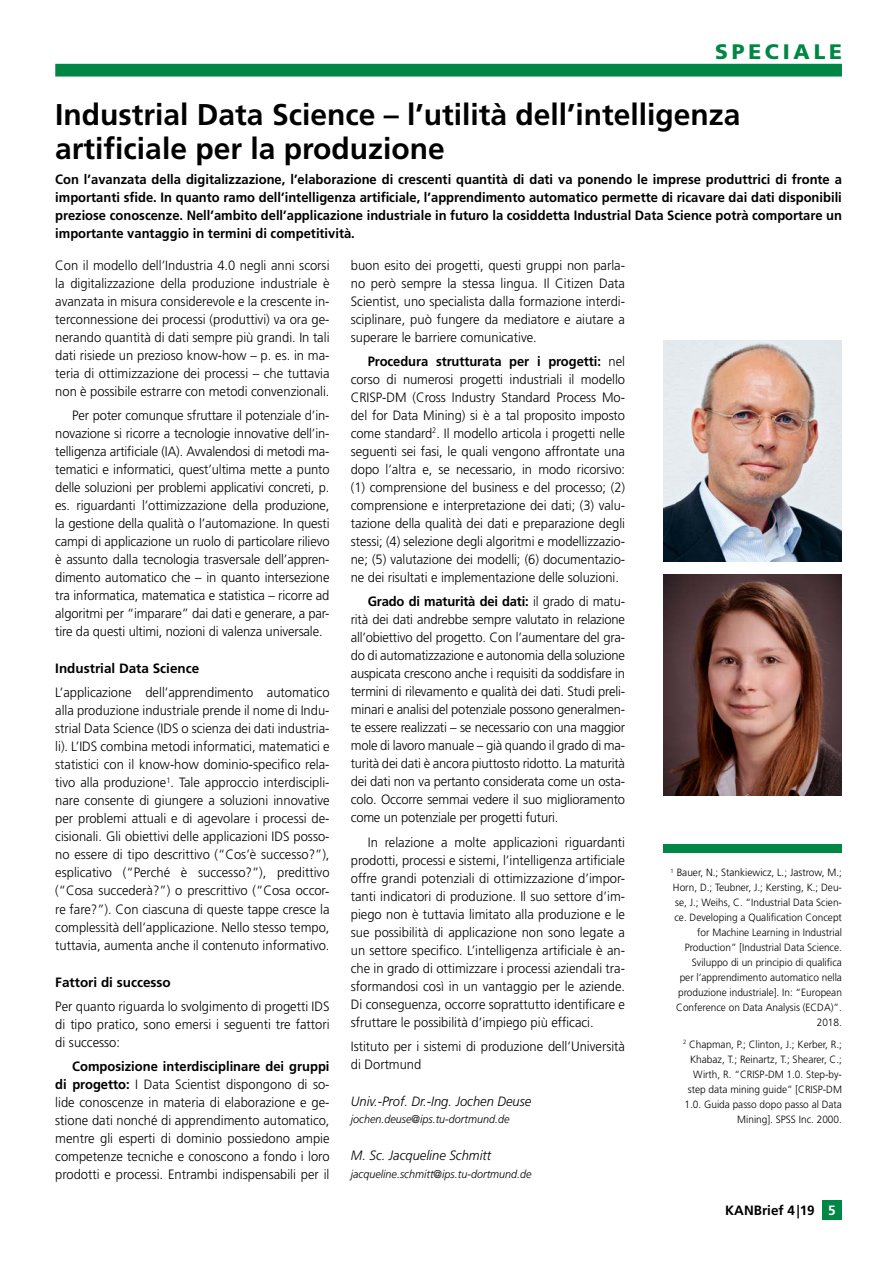
<style>
.page{position:relative;width:893px;height:1263px;background:#fff}
.page>*{position:absolute;margin:0;border:0;box-sizing:border-box;transform-origin:0 0}
.t1{font:700 30px/34.5px "Frutiger LT Std";color:#000}
.t2{font:900 21px "Frutiger";letter-spacing:.18em;color:#008745}
.t3{font:300 13.5px/18px "Frutiger LT Std";color:#000;text-align:justify;scale:.96 1}
.t4{font:700 13.5px/17.9px "Frutiger";color:#000;text-align:justify;scale:.96 1}
.t5{font:italic 300 13.5px "Frutiger LT Std";color:#000;scale:.96 1}
.t6{font:700 13.5px "Frutiger LT Std";color:#000}
.t7{font:700 13.5px "Frutiger";color:#fff}
.t8{font:italic 300 11.25px "Frutiger LT Std";color:#000;scale:.96 1}
.t9{font:300 10.5px/15px "Frutiger LT Std";color:#000;text-align:right;scale:.96 1}
.s1{font-family:"Frutiger";font-weight:700}
.s2{font-family:"Frutiger LT Std";font-weight:300}
</style>
<div class="page">
<div style="left:663px;top:844px;width:179px;height:8px;background:#008745"></div>
<img style="left:663px;top:340px;width:179px;height:221px">
<img style="left:663px;top:574px;width:179px;height:221px">
<div style="left:55px;top:64px;width:787px;height:13px;background:#008745"></div>
<div style="left:822px;top:1199px;width:20px;height:20px;background:#008745"></div>
<h2 class="t2" style="left:715px;top:39px;width:128px">SPECIALE</h2>
<h1 class="t1" style="left:55px;top:97px;width:687px">Industrial Data Science – l’utilità dell’intelligenza artificiale per la produzione</h1>
<p class="t4" style="left:55px;top:171px;width:821px">Con l’avanzata della digitalizzazione, l’elaborazione di crescenti quantità di dati va ponendo le imprese produttrici di fronte a importanti sfide. In quanto ramo dell’intelligenza artificiale, l’apprendimento automatico permette di ricavare dai dati disponibili preziose conoscenze. Nell’ambito dell’applicazione industriale in futuro la cosiddetta Industrial Data Science potrà comportare un importante vantaggio in termini di competitività.</p>
<p class="t3" style="left:55px;top:256px;width:287px">Con il modello dell’Industria 4.0 negli anni scorsi la digitalizzazione della produzione industriale è avanzata in misura considerevole e la crescente in&shy;terconnessione dei processi (produttivi) va ora ge&shy;nerando quantità di dati sempre più grandi. In tali dati risiede un prezioso know-how – p. es. in ma&shy;teria di ottimizzazione dei processi – che tuttavia non è possibile estrarre con metodi convenzionali.</p>
<p class="t3" style="left:55px;top:406px;width:287px;text-indent:17px">Per poter comunque sfruttare il potenziale d’in&shy;novazione si ricorre a tecnologie innovative dell’in&shy;telligenza artificiale (IA). Avvalendosi di metodi ma&shy;tematici e informatici, quest’ultima mette a punto delle soluzioni per problemi applicativi concreti, p. es. riguardanti l’ottimizzazione della produzione, la gestione della qualità o l’automazione. In questi campi di applicazione un ruolo di particolare rilievo è assunto dalla tecnologia trasversale dell’appren&shy;dimento automatico che – in quanto intersezione tra informatica, matematica e statistica – ricorre ad algoritmi per “imparare” dai dati e generare, a par&shy;tire da questi ultimi, nozioni di valenza universale.</p>
<p class="t6" style="left:55px;top:660px;width:146px">Industrial Data Science</p>
<p class="t3" style="left:55px;top:684px;width:287px">L’applicazione dell’apprendimento automatico alla produzione industriale prende il nome di Indu&shy;strial Data Science (IDS o scienza dei dati industria&shy;li). L’IDS combina metodi informatici, matematici e statistici con il know-how dominio-specifico rela&shy;tivo alla produzione<sup>1</sup>. Tale approccio interdiscipli&shy;nare consente di giungere a soluzioni innovative per problemi attuali e di agevolare i processi de&shy;cisionali. Gli obiettivi delle applicazioni IDS posso&shy;no essere di tipo descrittivo (“Cos’è successo?”), esplicativo (“Perché è successo?”), predittivo (“Cosa succederà?”) o prescrittivo (“Cosa occor&shy;re fare?”). Con ciascuna di queste tappe cresce la complessità dell’applicazione. Nello stesso tempo, tuttavia, aumenta anche il contenuto informativo.</p>
<p class="t6" style="left:55px;top:974px;width:117px">Fattori di successo</p>
<p class="t3" style="left:55px;top:997px;width:287px">Per quanto riguarda lo svolgimento di progetti IDS di tipo pratico, sono emersi i seguenti tre fattori di successo:</p>
<p class="t4" style="left:72px;top:1057px;width:269px">Composizione interdisciplinare dei gruppi</p>
<p class="t3" style="left:55px;top:1075px;width:287px"><span class="s1">di progetto:</span> I Data Scientist dispongono di so&shy;lide conoscenze in materia di elaborazione e ge&shy;stione dati nonché di apprendimento automatico, mentre gli esperti di dominio possiedono ampie competenze tecniche e conoscono a fondo i loro prodotti e processi. Entrambi indispensabili per il</p>
<p class="t3" style="left:351px;top:256px;width:287px">buon esito dei progetti, questi gruppi non parla&shy;no però sempre la stessa lingua. Il Citizen Data Scientist, uno specialista dalla formazione interdi&shy;sciplinare, può fungere da mediatore e aiutare a superare le barriere comunicative.</p>
<p class="t4" style="left:368px;top:352px;width:269px">Procedura strutturata per i progetti: <span class="s2">nel</span></p>
<p class="t3" style="left:351px;top:370px;width:287px">corso di numerosi progetti industriali il modello CRISP-DM (Cross Industry Standard Process Mo&shy;del for Data Mining) si è a tal proposito imposto come standard<sup>2</sup>. Il modello articola i progetti nelle seguenti sei fasi, le quali vengono affrontate una dopo l’altra e, se necessario, in modo ricorsivo: (1) comprensione del business e del processo; (2) comprensione e interpretazione dei dati; (3) valu&shy;tazione della qualità dei dati e preparazione degli stessi; (4) selezione degli algoritmi e modellizzazio&shy;ne; (5) valutazione dei modelli; (6) documentazio&shy;ne dei risultati e implementazione delle soluzioni.</p>
<p class="t4" style="left:368px;top:593px;width:269px">Grado di maturità dei dati: <span class="s2">il grado di matu-</span></p>
<p class="t3" style="left:351px;top:611px;width:287px">rità dei dati andrebbe sempre valutato in relazione all’obiettivo del progetto. Con l’aumentare del gra&shy;do di automatizzazione e autonomia della soluzione auspicata crescono anche i requisiti da soddisfare in termini di rilevamento e qualità dei dati. Studi preli&shy;minari e analisi del potenziale possono generalmen&shy;te essere realizzati – se necessario con una maggior mole di lavoro manuale – già quando il grado di ma&shy;turità dei dati è ancora piuttosto ridotto. La maturità dei dati non va pertanto considerata come un osta&shy;colo. Occorre semmai vedere il suo miglioramento come un potenziale per progetti futuri.</p>
<p class="t3" style="left:351px;top:833px;width:287px;text-indent:17px">In relazione a molte applicazioni riguardanti prodotti, processi e sistemi, l’intelligenza artificiale offre grandi potenziali di ottimizzazione d’impor&shy;tanti indicatori di produzione. Il suo settore d’im&shy;piego non è tuttavia limitato alla produzione e le sue possibilità di applicazione non sono legate a un settore specifico. L’intelligenza artificiale è an&shy;che in grado di ottimizzare i processi aziendali tra&shy;sformandosi così in un vantaggio per le aziende.<br>Di conseguenza, occorre soprattutto identificare e sfruttare le possibilità d’impiego più efficaci.</p>
<p class="t3" style="left:351px;top:1038px;width:287px">Istituto per i sistemi di produzione dell’Università di Dortmund</p>
<p class="t5" style="left:351px;top:1093px;width:190px">Univ.-Prof. Dr.-Ing. Jochen Deuse</p>
<p class="t8" style="left:351px;top:1113px;width:167px">jochen.deuse@ips.tu-dortmund.de</p>
<p class="t5" style="left:351px;top:1148px;width:148px">M. Sc. Jacqueline Schmitt</p>
<p class="t8" style="left:351px;top:1167px;width:190px">jacqueline.schmitt@ips.tu-dortmund.de</p>
<p class="t9" style="left:671px;top:865px;width:180px"><sup>1</sup> Bauer, N.; Stankiewicz, L.; Jastrow, M.; Horn, D.; Teubner, J.; Kersting, K.; Deu&shy;se, J.; Weihs, C. “Industrial Data Scien&shy;ce. Developing a Qualification Concept for Machine Learning in Industrial Production” [Industrial Data Science.<br>Sviluppo di un principio di qualifica<br>per l’apprendimento automatico nella produzione industriale]. In: “European Conference on Data Analysis (ECDA)”.<br>2018.</p>
<p class="t9" style="left:683px;top:1037px;width:167px"><sup>2</sup> Chapman, P.; Clinton, J.; Kerber, R.; Khabaz, T.; Reinartz, T.; Shearer, C.; Wirth, R. “CRISP-DM 1.0. Step-by&shy;step data mining guide” [CRISP-DM 1.0. Guida passo dopo passo al Data Mining]. SPSS Inc. 2000.</p>
<p class="t6" style="left:725px;top:1202px;width:91px">KANBrief 4|19</p>
<p class="t7" style="left:828px;top:1202px;width:9px">5</p>
</div>
